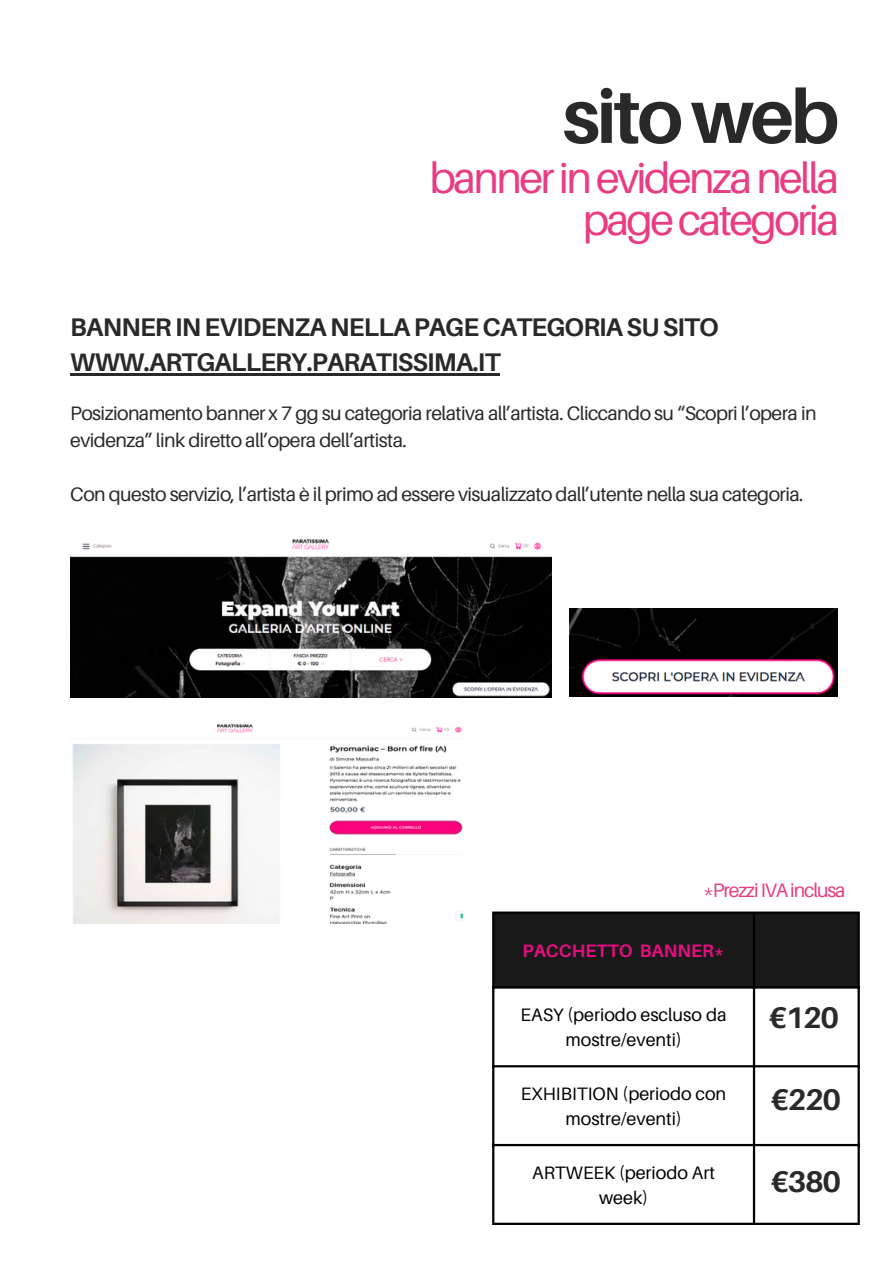
<style>
.page{position:relative;width:894px;height:1264px;background:#fff}
.page>*{position:absolute;margin:0;border:0;box-sizing:border-box;transform-origin:0 0}
.t1{font:700 75.45px "Aileron";letter-spacing:-.045em;color:#292929}
.t2{font:43.05px/42.8px "Aileron";letter-spacing:-.06em;color:#e93c83;text-align:right}
.t3{font:700 29.85px "Aileron";letter-spacing:-.045em;color:#292929}
.t4{font:700 25.5px/34.8px "Aileron";letter-spacing:-.03em;color:#292929}
.t5{font:19.5px/27px "Aileron";letter-spacing:-.03em;color:#292929}
.t6{font:19.5px "Aileron";letter-spacing:-.06em;color:#e93c83}
.t7{font:18px/24.8px "Aileron";color:#000;text-align:center}
.t8{font:700 18px "Aileron";color:#e40e7f}
</style>
<div class="page">
<img style="left:70px;top:539px;width:481px;height:158px">
<img style="left:569px;top:608px;width:267px;height:89px">
<img style="left:73px;top:723px;width:390px;height:200px">
<hr style="left:70px;top:373px;width:429px;height:2px;background:#292929">
<div style="left:494px;top:913px;width:363px;height:73px;background:#191919"></div>
<hr style="left:492px;top:913px;width:2px;height:309px;background:#000">
<hr style="left:752px;top:913px;width:3px;height:309px;background:#000">
<hr style="left:857px;top:913px;width:2px;height:309px;background:#000">
<hr style="left:492px;top:911px;width:367px;height:2px;background:#000">
<hr style="left:492px;top:986px;width:367px;height:2px;background:#000">
<hr style="left:492px;top:1065px;width:367px;height:2px;background:#000">
<hr style="left:492px;top:1143px;width:367px;height:3px;background:#000">
<hr style="left:492px;top:1222px;width:367px;height:2px;background:#000">
<p class="t1" style="left:562px;top:70px;width:278px">sitoweb</p>
<p class="t2" style="left:429px;top:155px;width:411px">bannerinevidenzanella pagecategoria</p>
<p class="t4" style="left:70px;top:309px;width:649px">BANNER IN EVIDENZA NELLA PAGE CATEGORIA SU SITO<br>WWW.ARTGALLERY.PARATISSIMA.IT</p>
<p class="t5" style="left:70px;top:399px;width:747px">Posizionamento banner x 7 gg su categoria relativa all’artista. Cliccando su “Scopri l’opera in evidenza” link diretto all’opera dell’artista.</p>
<p class="t5" style="left:70px;top:480px;width:734px">Con questo servizio, l’artista è il primo ad essere visualizzato dall’utente nella sua categoria.</p>
<h3 class="t6" style="left:703px;top:877px;width:144px">*Prezzi IVA inclusa</h3>
<p class="t8" style="left:522px;top:939px;width:204px">PACCHETTO BANNER*</p>
<p class="t7" style="left:520px;top:1002px;width:207px">EASY (periodo escluso da mostre/eventi)</p>
<p class="t7" style="left:521px;top:1080px;width:207px">EXHIBITION (periodo con mostre/eventi)</p>
<p class="t7" style="left:532px;top:1159px;width:184px">ARTWEEK (periodo Art week)</p>
<p class="t3" style="left:768px;top:999px;width:72px">€120</p>
<h3 class="t3" style="left:770px;top:1081px;width:72px">€220</h3>
<h3 class="t3" style="left:770px;top:1162px;width:72px">€380</h3>
</div>
